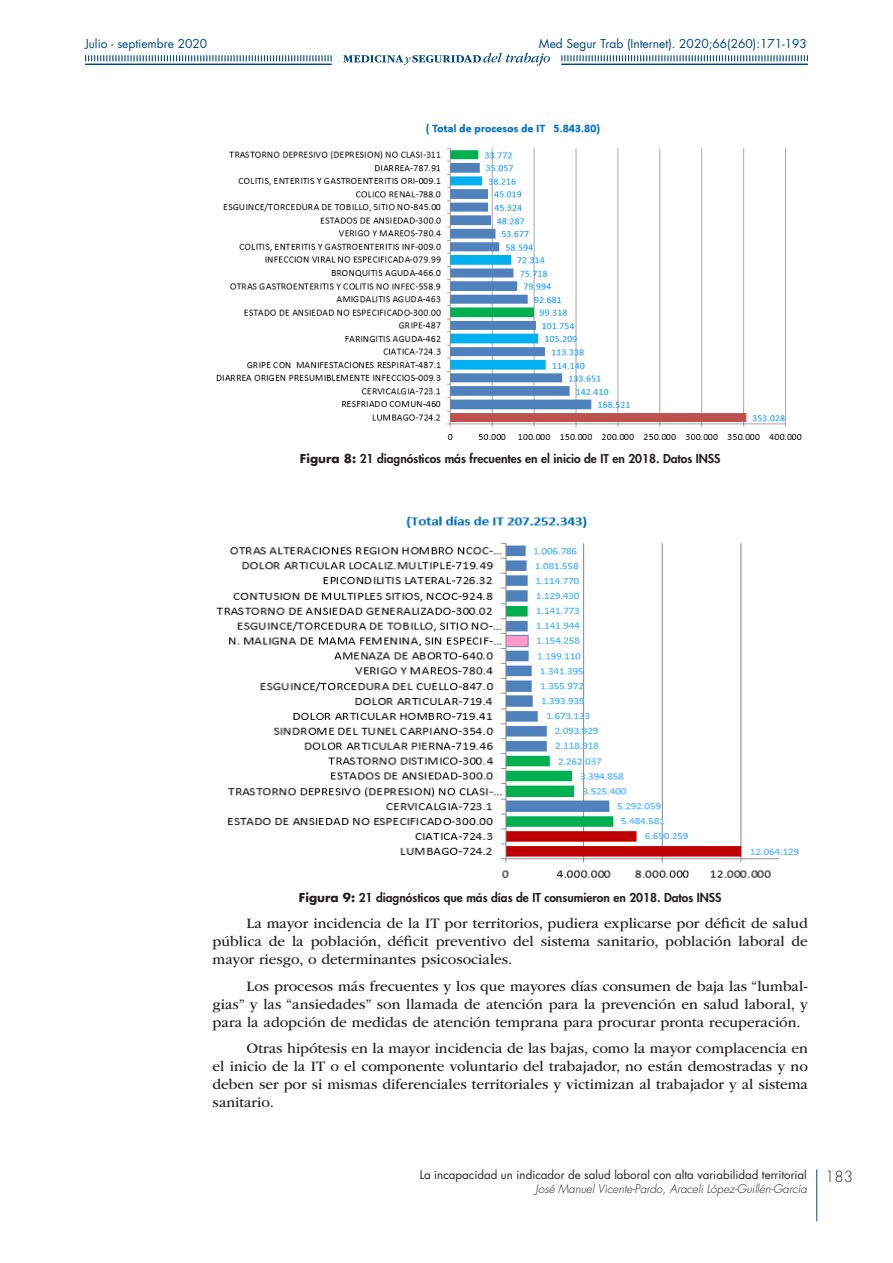
<style>
.page{position:relative;width:893px;height:1263px;background:#fff}
.page>*{position:absolute;margin:0;border:0;box-sizing:border-box;transform-origin:0 0}
.t1{font:15px/18px "ITC Garamond Std";color:#231f20;text-align:justify}
.t2{font:300 15px "Futura Std";color:#231f20}
.sps_figur_titulo{font:800 12px "Futura Std";color:#231f20}
.t3{font:12px "Futura Std";color:#004682}
.t4{font:11.55px "Futura Std";color:#231f20}
.t5{font:italic 300 11.55px "Futura Std";color:#231f20}
.s1{font-weight:700}
</style>
<div class="page">
<svg style="left:343px;top:53px;width:207px;height:13px"></svg>
<svg style="left:85px;top:55px;width:247px;height:6px"></svg>
<svg style="left:561px;top:55px;width:247px;height:6px"></svg>
<hr style="left:85px;top:64px;width:247px;height:1px;background:#004682">
<hr style="left:561px;top:64px;width:247px;height:1px;background:#004682">
<img style="left:216px;top:124px;width:586px;height:316px">
<img style="left:216px;top:516px;width:583px;height:362px">
<hr style="left:816px;top:1169px;width:1px;height:52px;background:#004682">
<p class="t3" style="left:85px;top:36px;width:124px">Julio - septiembre 2020</p>
<p class="t3" style="left:539px;top:36px;width:269px">Med Segur Trab (Internet). 2020;66(260):171-193</p>
<p class="sps_figur_titulo" style="left:300px;top:451px;width:422px"><span class="s1">Figura 8:</span> 21 diagnósticos más frecuentes en el inicio de IT en 2018. Datos INSS</p>
<p class="sps_figur_titulo" style="left:299px;top:890px;width:424px"><span class="s1">Figura 9:</span> 21 diagnósticos que más días de IT consumieron en 2018. Datos INSS</p>
<p class="t1" style="left:213px;top:915px;width:597px;text-indent:34px">La mayor incidencia de la IT por territorios, pudiera explicarse por déficit de salud pública de la población, déficit preventivo del sistema sanitario, población laboral de mayor riesgo, o determinantes psicosociales.</p>
<p class="t1" style="left:213px;top:977px;width:597px;text-indent:34px">Los procesos más frecuentes y los que mayores días consumen de baja las “lumbal&shy;gias” y las “ansiedades” son llamada de atención para la prevención en salud laboral, y para la adopción de medidas de atención temprana para procurar pronta recuperación.</p>
<p class="t1" style="left:213px;top:1040px;width:597px;text-indent:34px">Otras hipótesis en la mayor incidencia de las bajas, como la mayor complacencia en el inicio de la IT o el componente voluntario del trabajador, no están demostradas y no deben ser por si mismas diferenciales territoriales y victimizan al trabajador y al sistema sanitario.</p>
<p class="t4" style="left:420px;top:1167px;width:389px">La incapacidad un indicador de salud laboral con alta variabilidad territorial</p>
<p class="t5" style="left:536px;top:1181px;width:273px">José Manuel Vicente-Pardo, Araceli López-Guillén-García</p>
<p class="t2" style="left:825px;top:1167px;width:29px">183</p>
</div>
